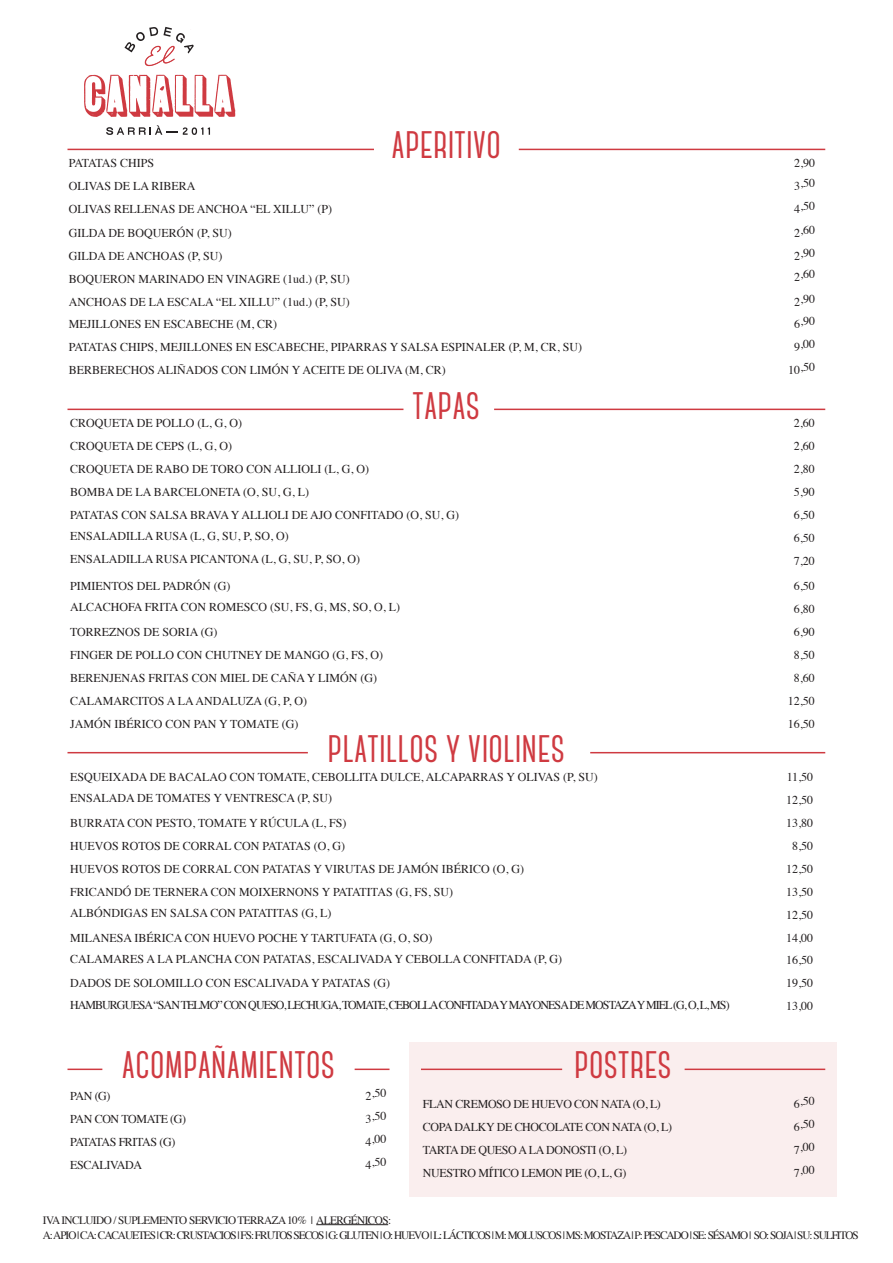
<style>
.page{position:relative;width:893px;height:1263px;background:#fff}
.page>*{position:absolute;margin:0;border:0;box-sizing:border-box;transform-origin:0 0}
.t1{font:700 48px "Canter";color:#cf3a41}
.t2{font:12px "Times";color:#231f20}
.t3{font:12px "Times";letter-spacing:-.03em;color:#231f20}
.t4{font:12px "Times";letter-spacing:-.08em;color:#231f20}
.t5{font:12px "Times";letter-spacing:-.11em;color:#231f20}
.t6{font:12px "Times";letter-spacing:-.04em;color:#231f20}
.t7{font:11.25px/15px "Times";letter-spacing:-.09em;color:#231f20}
</style>
<div class="page">
<hr style="left:316px;top:1224px;width:72px;height:1px;background:#231f20">
<div style="left:410px;top:1042px;width:427px;height:154px;background:#faeeee"></div>
<hr style="left:68px;top:149px;width:306px;height:1px;background:#cf3a41">
<hr style="left:519px;top:149px;width:306px;height:1px;background:#cf3a41">
<hr style="left:68px;top:409px;width:335px;height:1px;background:#cf3a41">
<hr style="left:494px;top:409px;width:331px;height:1px;background:#cf3a41">
<svg style="left:84px;top:26px;width:151px;height:109px"></svg>
<hr style="left:68px;top:752px;width:240px;height:1px;background:#cf3a41">
<hr style="left:590px;top:752px;width:235px;height:1px;background:#cf3a41">
<hr style="left:68px;top:1068px;width:34px;height:2px;background:#cf3a41">
<hr style="left:355px;top:1068px;width:34px;height:2px;background:#cf3a41">
<hr style="left:421px;top:1068px;width:141px;height:2px;background:#cf3a41">
<hr style="left:685px;top:1068px;width:140px;height:2px;background:#cf3a41">
<h1 class="t1" style="left:392px;top:114px;width:111px">aperitivo</h1>
<p class="t6" style="left:69px;top:159px;width:87px">PATATAS CHIPS</p>
<p class="t2" style="left:794px;top:159px;width:22px">2,90</p>
<p class="t2" style="left:69px;top:182px;width:128px">OLIVAS DE LA RIBERA</p>
<p class="t2" style="left:794px;top:179px;width:22px">3,50</p>
<p class="t2" style="left:69px;top:205px;width:265px">OLIVAS RELLENAS DE ANCHOA “EL XILLU” (P)</p>
<p class="t2" style="left:794px;top:202px;width:22px">4,50</p>
<p class="t2" style="left:69px;top:228px;width:165px">GILDA DE BOQUERÓN (P, SU)</p>
<p class="t2" style="left:794px;top:225px;width:22px">2,60</p>
<p class="t2" style="left:69px;top:251px;width:155px">GILDA DE ANCHOAS (P, SU)</p>
<p class="t2" style="left:794px;top:248px;width:22px">2,90</p>
<p class="t2" style="left:69px;top:274px;width:283px">BOQUERON MARINADO EN VINAGRE (1ud.) (P, SU)</p>
<p class="t2" style="left:794px;top:270px;width:22px">2,60</p>
<p class="t2" style="left:69px;top:297px;width:282px">ANCHOAS DE LA ESCALA “EL XILLU” (1ud.) (P, SU)</p>
<p class="t2" style="left:794px;top:294px;width:22px">2,90</p>
<p class="t2" style="left:69px;top:320px;width:210px">MEJILLONES EN ESCABECHE (M, CR)</p>
<p class="t2" style="left:794px;top:317px;width:23px">6,90</p>
<p class="t2" style="left:69px;top:343px;width:515px">PATATAS CHIPS, MEJILLONES EN ESCABECHE, PIPARRAS Y SALSA ESPINALER (P, M, CR, SU)</p>
<p class="t2" style="left:794px;top:340px;width:22px">9,00</p>
<p class="t2" style="left:69px;top:366px;width:378px">BERBERECHOS ALIÑADOS CON LIMÓN Y ACEITE DE OLIVA (M, CR)</p>
<p class="t2" style="left:788px;top:363px;width:28px">10,50</p>
<h1 class="t1" style="left:412px;top:374px;width:69px">tapas</h1>
<p class="t2" style="left:70px;top:419px;width:174px">CROQUETA DE POLLO (L, G, O)</p>
<p class="t2" style="left:794px;top:419px;width:22px">2,60</p>
<p class="t2" style="left:70px;top:442px;width:164px">CROQUETA DE CEPS (L, G, O)</p>
<p class="t2" style="left:794px;top:442px;width:22px">2,60</p>
<p class="t2" style="left:70px;top:465px;width:300px">CROQUETA DE RABO DE TORO CON ALLIOLI (L, G, O)</p>
<p class="t2" style="left:794px;top:465px;width:22px">2,80</p>
<p class="t2" style="left:70px;top:487px;width:241px">BOMBA DE LA BARCELONETA (O, SU, G, L)</p>
<p class="t2" style="left:794px;top:487px;width:22px">5,90</p>
<p class="t2" style="left:70px;top:510px;width:391px">PATATAS CON SALSA BRAVA Y ALLIOLI DE AJO CONFITADO (O, SU, G)</p>
<p class="t2" style="left:794px;top:510px;width:22px">6,50</p>
<p class="t2" style="left:70px;top:532px;width:220px">ENSALADILLA RUSA (L, G, SU, P, SO, O)</p>
<p class="t2" style="left:794px;top:533px;width:22px">6,50</p>
<p class="t2" style="left:70px;top:555px;width:292px">ENSALADILLA RUSA PICANTONA (L, G, SU, P, SO, O)</p>
<p class="t2" style="left:794px;top:556px;width:22px">7,20</p>
<p class="t2" style="left:70px;top:582px;width:162px">PIMIENTOS DEL PADRÓN (G)</p>
<p class="t2" style="left:794px;top:582px;width:22px">6,50</p>
<p class="t2" style="left:70px;top:603px;width:332px">ALCACHOFA FRITA CON ROMESCO (SU, FS, G, MS, SO, O, L)</p>
<p class="t2" style="left:794px;top:604px;width:22px">6,80</p>
<p class="t2" style="left:70px;top:627px;width:149px">TORREZNOS DE SORIA (G)</p>
<p class="t2" style="left:794px;top:627px;width:22px">6,90</p>
<p class="t2" style="left:70px;top:650px;width:315px">FINGER DE POLLO CON CHUTNEY DE MANGO (G, FS, O)</p>
<p class="t2" style="left:794px;top:650px;width:22px">8,50</p>
<p class="t2" style="left:70px;top:673px;width:309px">BERENJENAS FRITAS CON MIEL DE CAÑA Y LIMÓN (G)</p>
<p class="t2" style="left:794px;top:673px;width:22px">8,60</p>
<p class="t2" style="left:70px;top:696px;width:239px">CALAMARCITOS A LA ANDALUZA (G, P, O)</p>
<p class="t2" style="left:788px;top:696px;width:28px">12,50</p>
<p class="t2" style="left:70px;top:719px;width:230px">JAMÓN IBÉRICO CON PAN Y TOMATE (G)</p>
<p class="t2" style="left:788px;top:719px;width:28px">16,50</p>
<h1 class="t1" style="left:328px;top:718px;width:239px">platillos y violines</h1>
<p class="t2" style="left:70px;top:772px;width:529px">ESQUEIXADA DE BACALAO CON TOMATE, CEBOLLITA DULCE, ALCAPARRAS Y OLIVAS (P, SU)</p>
<p class="t2" style="left:787px;top:772px;width:28px">11,50</p>
<p class="t2" style="left:70px;top:794px;width:264px">ENSALADA DE TOMATES Y VENTRESCA (P, SU)</p>
<p class="t2" style="left:786px;top:795px;width:28px">12,50</p>
<p class="t2" style="left:70px;top:818px;width:278px">BURRATA CON PESTO, TOMATE Y RÚCULA (L, FS)</p>
<p class="t2" style="left:786px;top:818px;width:28px">13,80</p>
<p class="t2" style="left:70px;top:841px;width:277px">HUEVOS ROTOS DE CORRAL CON PATATAS (O, G)</p>
<p class="t2" style="left:792px;top:841px;width:22px">8,50</p>
<p class="t2" style="left:70px;top:864px;width:455px">HUEVOS ROTOS DE CORRAL CON PATATAS Y VIRUTAS DE JAMÓN IBÉRICO (O, G)</p>
<p class="t2" style="left:786px;top:864px;width:28px">12,50</p>
<p class="t2" style="left:70px;top:887px;width:384px">FRICANDÓ DE TERNERA CON MOIXERNONS Y PATATITAS (G, FS, SU)</p>
<p class="t2" style="left:786px;top:887px;width:28px">13,50</p>
<p class="t2" style="left:70px;top:908px;width:263px">ALBÓNDIGAS EN SALSA CON PATATITAS (G, L)</p>
<p class="t2" style="left:786px;top:910px;width:28px">12,50</p>
<p class="t2" style="left:70px;top:933px;width:364px">MILANESA IBÉRICA CON HUEVO POCHE Y TARTUFATA (G, O, SO)</p>
<p class="t2" style="left:786px;top:933px;width:28px">14,00</p>
<p class="t2" style="left:70px;top:954px;width:494px">CALAMARES A LA PLANCHA CON PATATAS, ESCALIVADA Y CEBOLLA CONFITADA (P, G)</p>
<p class="t2" style="left:786px;top:956px;width:28px">16,50</p>
<p class="t2" style="left:70px;top:979px;width:322px">DADOS DE SOLOMILLO CON ESCALIVADA Y PATATAS (G)</p>
<p class="t2" style="left:786px;top:979px;width:28px">19,50</p>
<p class="t4" style="left:70px;top:1000px;width:661px">HAMBURGUESA “SAN TELMO” CON QUESO, LECHUGA, TOMATE, CEBOLLA CONFITADA Y MAYONESA DE MOSTAZA Y MIEL (G, O, L, MS)</p>
<p class="t2" style="left:786px;top:1002px;width:28px">13,00</p>
<h1 class="t1" style="left:122px;top:1033px;width:215px">acompañamientos</h1>
<h1 class="t1" style="left:574px;top:1033px;width:99px">postres</h1>
<p class="t2" style="left:70px;top:1091px;width:42px">PAN (G)</p>
<p class="t2" style="left:365px;top:1088px;width:22px">2,50</p>
<p class="t3" style="left:70px;top:1114px;width:118px">PAN CON TOMATE (G)</p>
<p class="t2" style="left:365px;top:1111px;width:22px">3,50</p>
<p class="t5" style="left:70px;top:1137px;width:107px">PATATAS FRITAS (G)</p>
<p class="t2" style="left:365px;top:1134px;width:22px">4,00</p>
<p class="t3" style="left:70px;top:1160px;width:73px">ESCALIVADA</p>
<p class="t2" style="left:365px;top:1157px;width:22px">4,50</p>
<p class="t3" style="left:423px;top:1100px;width:240px">FLAN CREMOSO DE HUEVO CON NATA (O, L)</p>
<p class="t2" style="left:794px;top:1097px;width:22px">6,50</p>
<p class="t3" style="left:423px;top:1123px;width:251px">COPA DALKY DE CHOCOLATE CON NATA (O, L)</p>
<p class="t2" style="left:794px;top:1120px;width:22px">6,50</p>
<p class="t3" style="left:423px;top:1146px;width:206px">TARTA DE QUESO A LA DONOSTI (O, L)</p>
<p class="t2" style="left:794px;top:1143px;width:22px">7,00</p>
<p class="t3" style="left:423px;top:1169px;width:205px">NUESTRO MÍTICO LEMON PIE (O, L, G)</p>
<p class="t2" style="left:794px;top:1166px;width:22px">7,00</p>
<p class="t7" style="left:43px;top:1213px;width:817px">IVA INCLUIDO / SUPLEMENTO SERVICIO TERRAZA 10% | ALERGÉNICOS:<br>A: APIO | CA: CACAUETES | CR: CRUSTACIOS | FS: FRUTOS SECOS | G: GLUTEN | O: HUEVO | L: LÁCTICOS | M: MOLUSCOS | MS: MOSTAZA | P: PESCADO | SE: SÉSAMO | SO: SOJA | SU: SULFITOS</p>
</div>
